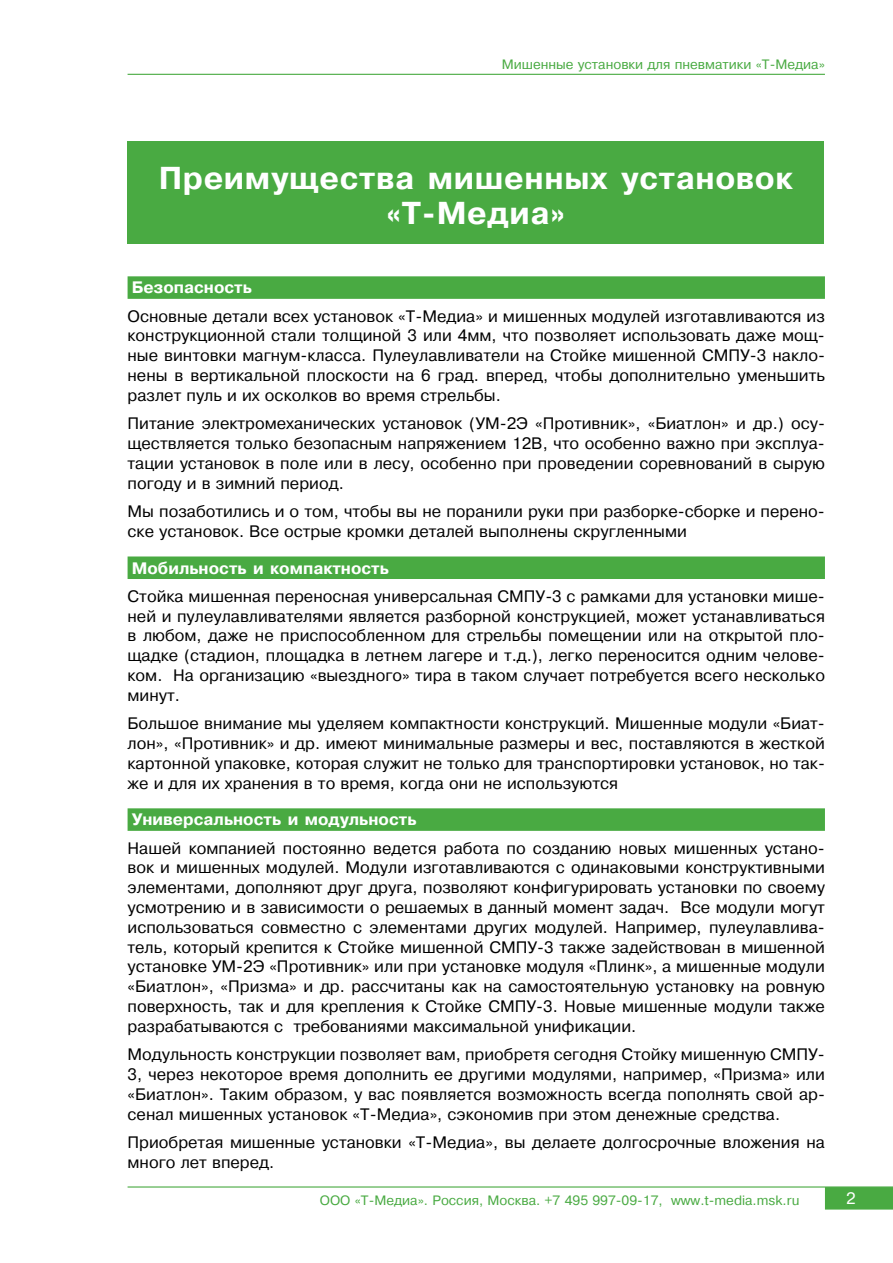
<style>
.page{position:relative;width:893px;height:1263px;background:#fff}
.page>*{position:absolute;margin:0;border:0;box-sizing:border-box;transform-origin:0 0}
.t1{font:700 31.5px/34.5px "Pragmatica CTT";letter-spacing:.02em;color:#fff;text-align:center}
.t2{font:16.5px/19.8px "Pragmatica CTT";color:#000;text-align:right}
.t3{font:700 16.5px "Pragmatica CTT";color:#fff}
.t4{font:16.5px "Pragmatica CTT";color:#fff}
.t5{font:13.5px "Pragmatica CTT";color:#49aa42}
</style>
<div class="page">
<hr style="left:128px;top:74px;width:697px;height:1px;background:#49aa42">
<div style="left:825px;top:1187px;width:68px;height:22px;background:#49aa42"></div>
<hr style="left:128px;top:1186px;width:765px;height:1px;background:#49aa42">
<div style="left:128px;top:276px;width:697px;height:23px;background:#49aa42"></div>
<div style="left:128px;top:556px;width:697px;height:23px;background:#49aa42"></div>
<div style="left:128px;top:808px;width:697px;height:23px;background:#49aa42"></div>
<div style="left:128px;top:141px;width:696px;height:102px;background:#49aa42"></div>
<p class="t5" style="left:502px;top:57px;width:325px">Мишенные установки для пневматики « -Т Медиа«</p>
<h1 class="t1" style="left:159px;top:161px;width:636px">Преимущества мишенных установок<br>Т« -Медиа«</h1>
<p class="t3" style="left:132px;top:279px;width:122px">Безопасность</p>
<p class="t2" style="left:128px;top:306px;width:699px">Основные детали всех установок « -Т Медиа» и мишенных модулей изготавливаются из</p>
<p class="t2" style="left:128px;top:326px;width:699px">конструкционной стали толщиной 3 или 4мм, что позволяет использовать даже мощ-</p>
<p class="t2" style="left:128px;top:346px;width:699px">ные винтовки магнум-класса. Пулеулавливатели на Стойке мишенной СМПУ-3 накло-</p>
<p class="t2" style="left:128px;top:366px;width:699px">нены в вертикальной плоскости на 6 град. вперед, чтобы дополнительно уменьшить</p>
<p class="t2" style="left:128px;top:385px;width:375px">разлет пуль и их осколков во время стрельбы.</p>
<p class="t2" style="left:128px;top:414px;width:699px">Питание электромеханических установок (УМ-2Э «Противник ,» «Биатлон» и др.) осу-</p>
<p class="t2" style="left:128px;top:433px;width:699px">ществляется только безопасным напряжением 12В, что особенно важно при эксплуа-</p>
<p class="t2" style="left:128px;top:453px;width:699px">тации установок в поле или в лесу, особенно при проведении соревнований в сырую</p>
<p class="t2" style="left:128px;top:473px;width:218px">погоду ви зимний период.</p>
<p class="t2" style="left:128px;top:521px;width:561px">ске установок. Все острые кромки деталей выполнены скругленными</p>
<p class="t2" style="left:128px;top:501px;width:699px">Мы позаботились ои том, чтобы вы не поранили руки при разборке-сборке и перено-</p>
<p class="t3" style="left:132px;top:559px;width:259px">Мобильность и компактность</p>
<p class="t2" style="left:128px;top:606px;width:699px">ней и пулеулавливателями является разборной конструкцией, может устанавливаться</p>
<p class="t2" style="left:128px;top:586px;width:699px">Стойка мишенная переносная универсальная СМПУ-3 с рамками для установки мише-</p>
<p class="t2" style="left:128px;top:626px;width:699px">в любом, даже не приспособленном для стрельбы помещении или на открытой пло-</p>
<p class="t2" style="left:128px;top:646px;width:699px">щадке (стадион, площадка в летнем лагере д.ти ,). легко переносится одним челове-</p>
<p class="t2" style="left:128px;top:665px;width:36px">ком.</p>
<p class="t2" style="left:173px;top:665px;width:653px">На организацию «выездного» тира в таком случает потребуется всего несколько</p>
<p class="t2" style="left:128px;top:685px;width:54px">минут.</p>
<p class="t2" style="left:128px;top:733px;width:699px">лон ,» «Противник» и др. имеют минимальные размеры и вес, поставляются в жесткой</p>
<p class="t2" style="left:128px;top:714px;width:699px">Большое внимание мы уделяем компактности конструкций. Мишенные модули «Биат-</p>
<p class="t2" style="left:128px;top:753px;width:699px">картонной упаковке, которая служит не только для транспортировки установок, но так-</p>
<p class="t2" style="left:128px;top:773px;width:492px">же и для их хранения в то время, когда они не используются</p>
<p class="t3" style="left:132px;top:810px;width:286px">Универсальность и модульность</p>
<p class="t2" style="left:128px;top:858px;width:699px">вок и мишенных модулей. Модули изготавливаются с одинаковыми конструктивными</p>
<p class="t2" style="left:128px;top:838px;width:699px">Нашей компанией постоянно ведется работа по созданию новых мишенных устано-</p>
<p class="t2" style="left:128px;top:878px;width:699px">элементами, дополняют друг друга, позволяют конфигурировать установки по своему<br>Все модули могут</p>
<p class="t2" style="left:128px;top:897px;width:543px">усмотрению ви зависимости о решаемых в данный момент задач.</p>
<p class="t2" style="left:128px;top:937px;width:699px">тель, который крепится к Стойке мишенной СМПУ-3 также задействован в мишенной</p>
<p class="t2" style="left:128px;top:917px;width:699px">использоваться совместно с элементами других модулей. Например, пулеулавлива-</p>
<p class="t2" style="left:128px;top:957px;width:699px">установке УМ-2Э «Противник» или при установке модуля «Плинк а,» мишенные модули</p>
<p class="t2" style="left:128px;top:977px;width:699px">«Биатлон ,» «Призма» и др. рассчитаны как на самостоятельную установку на ровную</p>
<p class="t2" style="left:128px;top:996px;width:699px">поверхность, так и для крепления к Стойке СМПУ-3. Новые мишенные модули также</p>
<p class="t2" style="left:293px;top:1016px;width:344px">требованиями максимальной унификации.</p>
<p class="t2" style="left:128px;top:1016px;width:157px">разрабатываются с</p>
<p class="t2" style="left:128px;top:1064px;width:699px">3, через некоторое время дополнить ее другими модулями, например, «Призма» или</p>
<p class="t2" style="left:128px;top:1045px;width:699px">Модульность конструкции позволяет вам, приобретя сегодня Стойку мишенную СМПУ-</p>
<p class="t2" style="left:128px;top:1084px;width:699px">«Биатлон .» Таким образом у, вас появляется возможность всегда пополнять свой ар-</p>
<p class="t2" style="left:128px;top:1132px;width:699px;text-align:left">Приобретая мишенные установки « -Т Медиа ,» вы делаете долгосрочные вложения на много лет вперед.</p>
<p class="t2" style="left:128px;top:1104px;width:654px">сенал мишенных установок « -Т Медиа ,» сэкономив при этом денежные средства.</p>
<p class="t5" style="left:320px;top:1192px;width:344px">ООО « -Т Медиа .» Россия, Москва. +7 495 997-09-17,</p>
<p class="t5" style="left:671px;top:1192px;width:130px">www -t. media.msk.ru</p>
<p class="t4" style="left:846px;top:1189px;width:11px">2</p>
</div>
